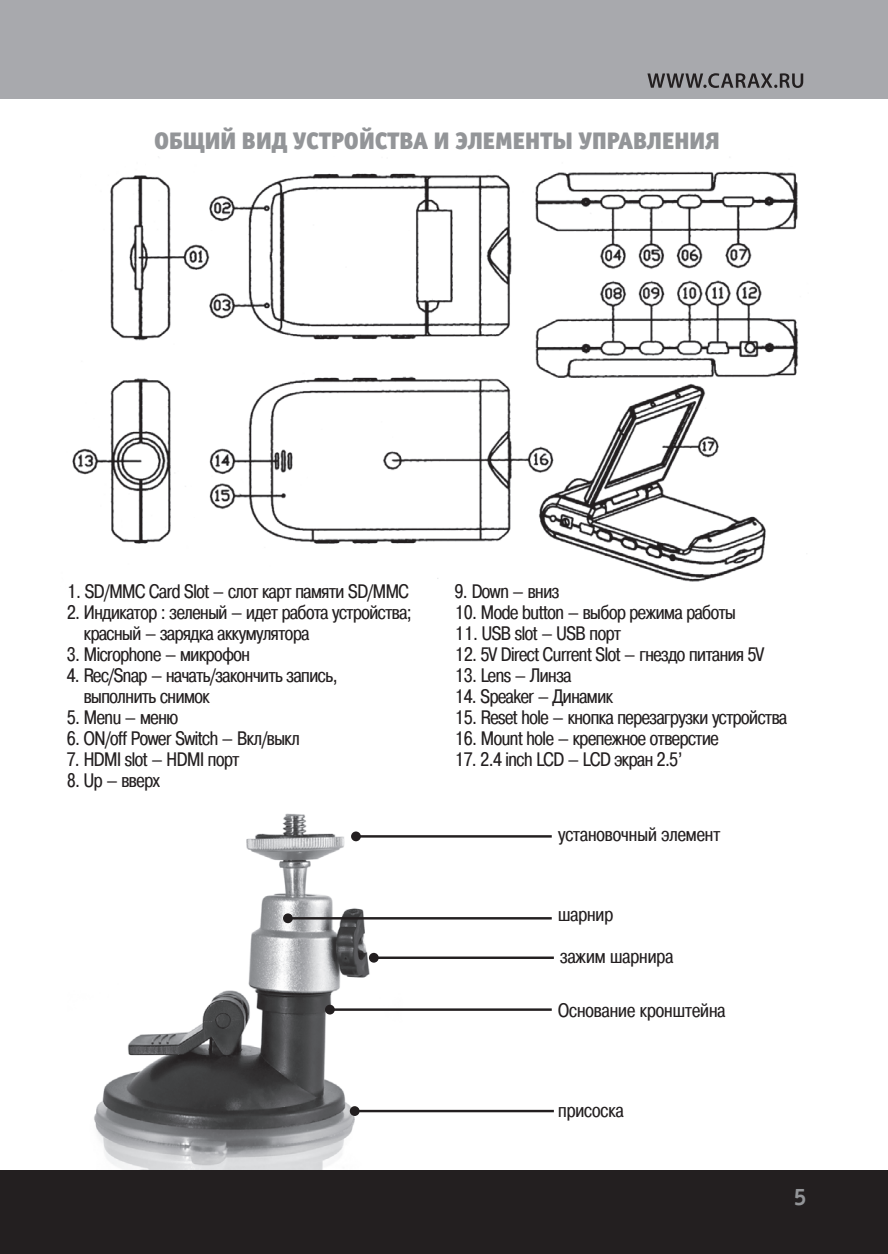
<style>
.page{position:relative;width:888px;height:1254px;background:#fff}
.page>*{position:absolute;margin:0;border:0;box-sizing:border-box;transform-origin:0 0}
.t1{font:24px "Officina Sans Black C";color:#939598}
.t2{font:24px "Officina Sans Bold C";color:#939598}
.t3{font:19.5px/21px "Pragmatica Cond C";letter-spacing:-.02em;color:#231f20}
.t4{font:19.5px "Pragmatica Cond C";color:#231f20}
</style>
<div class="page">
<div style="left:0;top:0;width:888px;height:98px;background:#a8a9ad"></div>
<svg style="left:647px;top:73px;width:156px;height:15px"></svg>
<img style="left:94px;top:813px;width:314px;height:357px">
<img style="left:72px;top:171px;width:727px;height:411px">
<hr style="left:356px;top:835px;width:196px;height:3px;background:#231f20">
<div style="left:351px;top:831px;width:10px;height:10px;background:#231f20;border-radius:50%"></div>
<hr style="left:374px;top:957px;width:180px;height:2px;background:#231f20">
<div style="left:369px;top:953px;width:10px;height:10px;background:#231f20;border-radius:50%"></div>
<hr style="left:355px;top:1110px;width:199px;height:2px;background:#231f20">
<div style="left:350px;top:1106px;width:10px;height:10px;background:#231f20;border-radius:50%"></div>
<hr style="left:288px;top:917px;width:264px;height:3px;background:#231f20">
<div style="left:283px;top:913px;width:10px;height:10px;background:#231f20;border-radius:50%"></div>
<hr style="left:330px;top:1008px;width:222px;height:3px;background:#231f20">
<div style="left:325px;top:1005px;width:10px;height:10px;background:#231f20;border-radius:50%"></div>
<div style="left:0;top:1170px;width:888px;height:84px;background:#231f20"></div>
<p class="t1" style="left:154px;top:126px;width:567px">ОБЩИЙ ВИД УСТРОЙСТВА И ЭЛЕМЕНТЫ УПРАВЛЕНИЯ</p>
<p class="t3" style="left:67px;top:580px;width:343px">1. SD/MMC Card Slot – слот карт памяти SD/MMC</p>
<p class="t3" style="left:84px;top:601px;width:330px;text-indent:-17px">2. Индикатор : зеленый – идет работа устройства; красный – зарядка аккумулятора</p>
<p class="t3" style="left:67px;top:643px;width:184px">3. Microphone – микрофон</p>
<p class="t3" style="left:84px;top:664px;width:255px;text-indent:-17px">4. Rec/Snap – начать/закончить запись, выполнить снимок</p>
<p class="t3" style="left:67px;top:706px;width:113px">5. Menu – меню</p>
<p class="t3" style="left:67px;top:727px;width:234px">6. ON/off Power Switch – Вкл/выкл</p>
<p class="t3" style="left:67px;top:748px;width:174px">7. HDMI slot – HDMI порт</p>
<p class="t3" style="left:67px;top:769px;width:94px">8. Up – вверх</p>
<p class="t3" style="left:455px;top:580px;width:106px">9. Down – вниз</p>
<p class="t3" style="left:455px;top:601px;width:282px">10. Mode button – выбор режима работы</p>
<p class="t3" style="left:455px;top:622px;width:167px">11. USB slot – USB порт</p>
<p class="t3" style="left:455px;top:643px;width:311px">12. 5V Direct Current Slot – гнездо питания 5V</p>
<p class="t3" style="left:455px;top:664px;width:118px">13. Lens – Линза</p>
<p class="t3" style="left:455px;top:685px;width:160px">14. Speaker – Динамик</p>
<p class="t3" style="left:455px;top:706px;width:334px">15. Reset hole – кнопка перезагрузки устройства</p>
<p class="t3" style="left:455px;top:727px;width:265px">16. Mount hole – крепежное отверстие</p>
<p class="t3" style="left:455px;top:748px;width:229px">17. 2.4 inch LCD – LCD экран 2.5’</p>
<p class="t4" style="left:558px;top:823px;width:164px">установочный элемент</p>
<p class="t3" style="left:558px;top:904px;width:57px">шарнир</p>
<p class="t4" style="left:560px;top:944px;width:115px">зажим шарнира</p>
<p class="t4" style="left:558px;top:999px;width:169px">Основание кронштейна</p>
<p class="t4" style="left:558px;top:1099px;width:67px">присоска</p>
<p class="t2" style="left:794px;top:1183px;width:15px">5</p>
</div>
